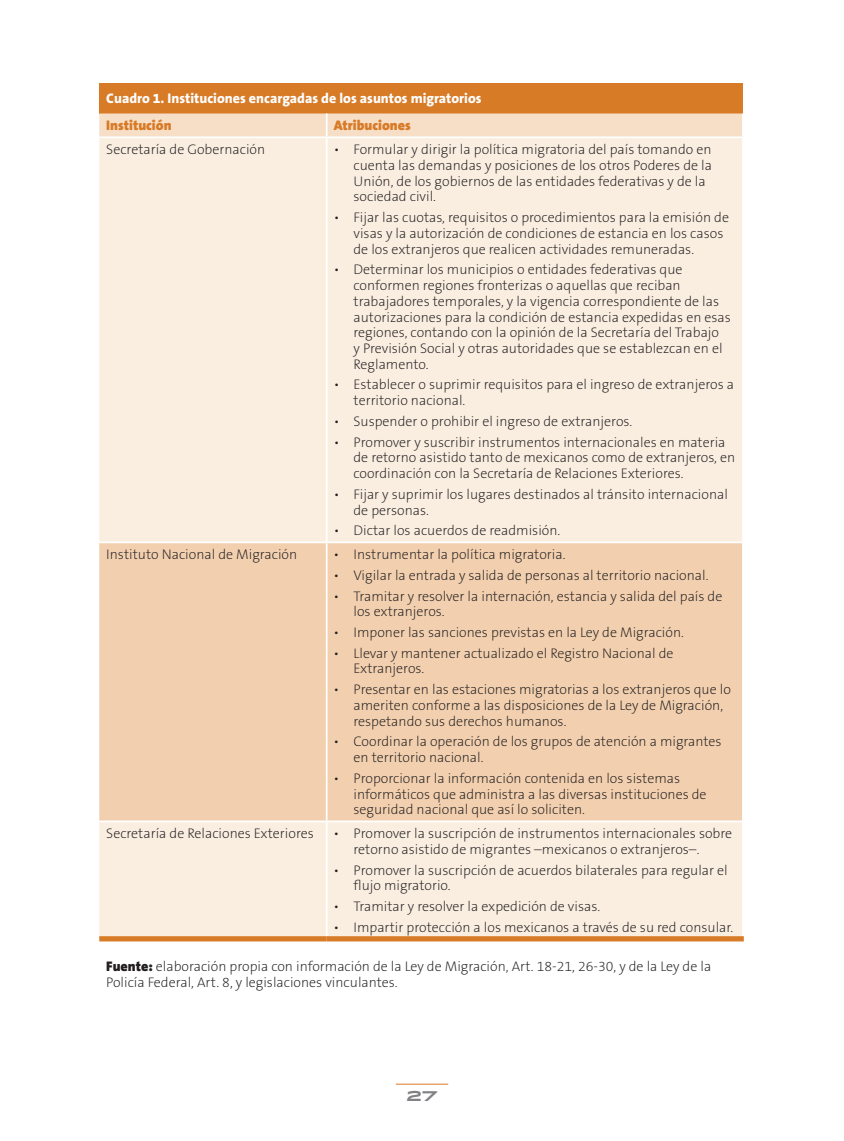
<style>
.page{position:relative;width:844px;height:1141px;background:#fff}
.page>*{position:absolute;margin:0;border:0;box-sizing:border-box;transform-origin:0 0}
.t1{font:200 14px/15.8px "The Sans B2";color:#231f20}
.t2{font:800 14px "The Sans B8";color:#fff}
.t3{font:900 14px "The Sans B9";color:#d87b27}
.t4{font:700 14px "Idlewild";color:#808285}
.s1{font-family:"The Sans B9";font-weight:900}
</style>
<div class="page">
<hr style="left:395px;top:1084px;width:53px;height:1px;background:#d87b27">
<div style="left:99px;top:83px;width:643px;height:31px;background:#d87b27"></div>
<div style="left:99px;top:138px;width:642px;height:798px;background:#faeee1"></div>
<div style="left:99px;top:543px;width:642px;height:277px;background:#f2d0af"></div>
<div style="left:99px;top:114px;width:642px;height:22px;background:#f7dec7"></div>
<hr style="left:326px;top:138px;width:1px;height:403px;background:#fff">
<hr style="left:99px;top:541px;width:227px;height:2px;background:#fff">
<hr style="left:326px;top:541px;width:417px;height:2px;background:#fff">
<hr style="left:326px;top:543px;width:1px;height:277px;background:#fff">
<hr style="left:99px;top:820px;width:227px;height:2px;background:#fff">
<hr style="left:326px;top:820px;width:417px;height:2px;background:#fff">
<hr style="left:326px;top:822px;width:1px;height:114px;background:#fff">
<div style="left:99px;top:936px;width:227px;height:5px;background:#d87b27"></div>
<div style="left:326px;top:936px;width:417px;height:5px;background:#d87b27"></div>
<p class="t2" style="left:106px;top:91px;width:376px">Cuadro 1. Instituciones encargadas de los asuntos migratorios</p>
<p class="t3" style="left:106px;top:118px;width:67px">Institución</p>
<p class="t3" style="left:333px;top:118px;width:79px">Atribuciones</p>
<p class="t1" style="left:106px;top:142px;width:160px">Secretaría de Gobernación</p>
<p class="t1" style="left:353px;top:142px;width:360px;text-indent:-20px">• Formular y dirigir la política migratoria del país tomando en cuenta las demandas y posiciones de los otros Poderes de la Unión, de los gobiernos de las entidades federativas y de la sociedad civil.</p>
<p class="t1" style="left:353px;top:210px;width:377px;text-indent:-20px">• Fijar las cuotas, requisitos o procedimientos para la emisión de visas y la autorización de condiciones de estancia en los casos de los extranjeros que realicen actividades remuneradas.</p>
<p class="t1" style="left:353px;top:263px;width:379px;text-indent:-20px">• Determinar los municipios o entidades federativas que conformen regiones fronterizas o aquellas que reciban trabajadores temporales, y la vigencia correspondiente de las autorizaciones para la condición de estancia expedidas en esas regiones, contando con la opinión de la Secretaría del Trabajo<br>y Previsión Social y otras autoridades que se establezcan en el Reglamento.</p>
<p class="t1" style="left:353px;top:378px;width:382px;text-indent:-20px">• Establecer o suprimir requisitos para el ingreso de extranjeros a territorio nacional.</p>
<p class="t1" style="left:333px;top:414px;width:300px">• Suspender o prohibir el ingreso de extranjeros.</p>
<p class="t1" style="left:353px;top:435px;width:383px;text-indent:-20px">• Promover y suscribir instrumentos internacionales en materia de retorno asistido tanto de mexicanos como de extranjeros, en coordinación con la Secretaría de Relaciones Exteriores.</p>
<p class="t1" style="left:353px;top:487px;width:376px;text-indent:-20px">• Fijar y suprimir los lugares destinados al tránsito internacional de personas.</p>
<p class="t1" style="left:333px;top:524px;width:228px">• Dictar los acuerdos de readmisión.</p>
<p class="t1" style="left:106px;top:547px;width:192px">Instituto Nacional de Migración</p>
<p class="t1" style="left:333px;top:547px;width:233px">• Instrumentar la política migratoria.</p>
<p class="t1" style="left:333px;top:568px;width:376px">• Vigilar la entrada y salida de personas al territorio nacional.</p>
<p class="t1" style="left:353px;top:589px;width:370px;text-indent:-20px">• Tramitar y resolver la internación, estancia y salida del país de los extranjeros.</p>
<p class="t1" style="left:333px;top:625px;width:352px">• Imponer las sanciones previstas en la Ley de Migración.</p>
<p class="t1" style="left:353px;top:646px;width:321px;text-indent:-20px">• Llevar y mantener actualizado el Registro Nacional de<br>Extranjeros.</p>
<p class="t1" style="left:353px;top:682px;width:379px;text-indent:-20px">• Presentar en las estaciones migratorias a los extranjeros que lo ameriten conforme a las disposiciones de la Ley de Migración, respetando sus derechos humanos.</p>
<p class="t1" style="left:353px;top:735px;width:369px;text-indent:-20px">• Coordinar la operación de los grupos de atención a migrantes en territorio nacional.</p>
<p class="t1" style="left:353px;top:771px;width:354px;text-indent:-20px">• Proporcionar la información contenida en los sistemas informáticos que administra a las diversas instituciones de seguridad nacional que así lo soliciten.</p>
<p class="t1" style="left:106px;top:826px;width:209px">Secretaría de Relaciones Exteriores</p>
<p class="t1" style="left:353px;top:826px;width:380px;text-indent:-20px">• Promover la suscripción de instrumentos internacionales sobre retorno asistido de migrantes –mexicanos o extranjeros–.</p>
<p class="t1" style="left:353px;top:863px;width:375px;text-indent:-20px">• Promover la suscripción de acuerdos bilaterales para regular el flujo migratorio.</p>
<p class="t1" style="left:333px;top:899px;width:268px">• Tramitar y resolver la expedición de visas.</p>
<p class="t1" style="left:333px;top:920px;width:401px">• Impartir protección a los mexicanos a través de su red consular.</p>
<p class="t1" style="left:106px;top:960px;width:606px"><span class="s1">Fuente:</span> elaboración propia con información de la Ley de Migración, Art. 18-21, 26-30, y de la Ley de la<br>Policía Federal, Art. 8, y legislaciones vinculantes.</p>
<p class="t4" style="left:406px;top:1085px;width:33px">27</p>
</div>
